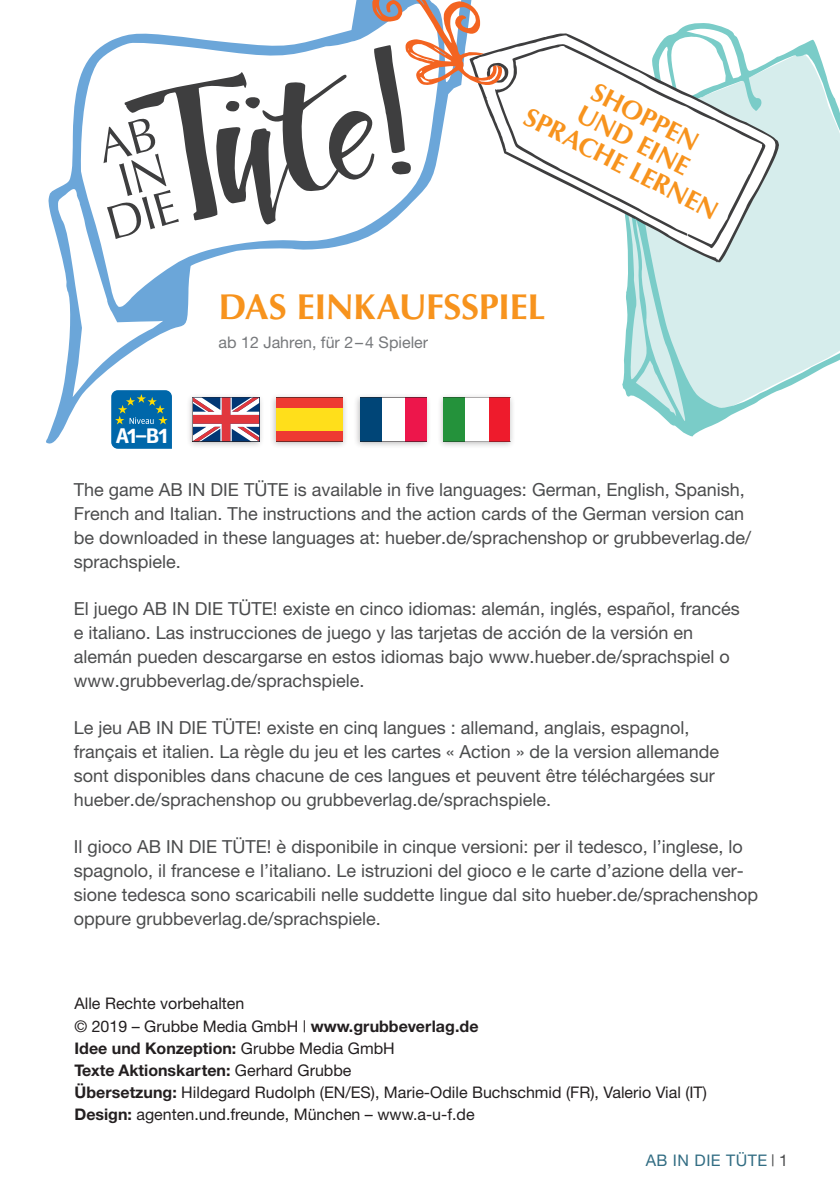
<style>
.page{position:relative;width:840px;height:1191px;background:#fff}
.page>*{position:absolute;margin:0;border:0;box-sizing:border-box;transform-origin:0 0}
.t1{font:175.6px "Dragonflight Pro Regular";color:#3e3e3f}
.t2{font:47.6px/38px "Optima";color:#3e3e3f;text-align:center}
.t3{font:700 36px "Optima CE";letter-spacing:-.01em;color:#f7931d}
.t4{font:700 26.4px/52.6px "Optima CE";color:#f7931d;text-align:center}
.t5{font:700 21.4px "Forward Sans";color:#fff}
.t6{font:18px/24px "Helvetica Neue";color:#4b4c4d}
.t7{font:16px/22px "Helvetica Neue";color:#231f20}
.t8{font:700 16px/22px "Helvetica Neue CE";color:#231f20}
.t9{font:16px "Helvetica Neue";color:#76787b}
.t10{font:16px "Helvetica Neue";letter-spacing:.03em;color:#326d83}
.s1{font-family:"Helvetica Neue CE";font-weight:700}
.s2{font-family:"Helvetica Neue";font-weight:400}
.s3{color:#4b4c4d}
</style>
<div class="page">
<svg style="left:622px;top:23px;width:217px;height:413px;fill:#d6edec"></svg>
<div style="left:269px;top:392px;width:79px;height:57px;background:#231f20;opacity:.3"></div>
<div style="left:353px;top:392px;width:78px;height:57px;background:#231f20;opacity:.3"></div>
<div style="left:436px;top:392px;width:79px;height:57px;background:#231f20;opacity:.3"></div>
<svg style="left:496px;top:397px;width:13px;height:44px"></svg>
<div style="left:186px;top:392px;width:78px;height:57px;background:#231f20;opacity:.3"></div>
<svg style="left:111px;top:444px;width:61px;height:5px"></svg>
<svg style="left:46px;top:0;width:450px;height:444px"></svg>
<svg style="left:469px;top:33px;width:309px;height:230px"></svg>
<svg style="left:94px;top:117px;width:63px;height:46px"></svg>
<svg style="left:369px;top:0;width:132px;height:176px"></svg>
<h1 class="t1" style="left:116px;top:53px;width:244px;rotate:-10deg">Tüte</h1>
<h2 class="t2" style="left:93px;top:170px;width:74px;rotate:-15deg">IN<br>DIE</h2>
<h3 class="t4" style="left:561px;top:45px;width:215px;rotate:27deg">SHOPPEN<br>SPRACHE LERNEN</h3>
<h3 class="t4" style="left:590px;top:89px;width:124px;rotate:27deg">UND EINE</h3>
<h3 class="t3" style="left:218px;top:284px;width:328px">DAS EINKAUFSSPIEL</h3>
<p class="t5" style="left:116px;top:423px;width:55px">A1–B1</p>
<p class="t9" style="left:218px;top:333px;width:211px">ab 12 Jahren, für 2–4 Spieler</p>
<p class="t6" style="left:74px;top:478px;width:678px">The game AB IN DIE TÜTE is available in five languages: German, English, Spanish, French and Italian. The instructions and the action cards of the German version can be downloaded in these languages at: hueber.de/sprachenshop or grubbeverlag.de/ sprachspiele.</p>
<p class="t6" style="left:74px;top:596px;width:667px">El juego AB IN DIE TÜTE! existe en cinco idiomas: alemán, inglés, español, francés e italiano. Las instrucciones de juego y las tarjetas de acción de la versión en alemán pueden descargarse en estos idiomas bajo www.hueber.de/sprachspiel o www.grubbeverlag.de/sprachspiele.</p>
<p class="t6" style="left:74px;top:715px;width:646px">Le jeu AB IN DIE TÜTE! existe en cinq langues : allemand, anglais, espagnol, français et italien. La règle du jeu et les cartes « Action » de la version allemande sont disponibles dans chacune de ces langues et peuvent être téléchargées sur hueber.de/sprachenshop ou grubbeverlag.de/sprachspiele.</p>
<p class="t6" style="left:74px;top:834px;width:685px">Il gioco AB IN DIE TÜTE! è disponibile in cinque versioni: per il tedesco, l’inglese, lo spagnolo, il francese e l’italiano. Le istruzioni del gioco e le carte d’azione della ver&shy;sione tedesca sono scaricabili nelle suddette lingue dal sito hueber.de/sprachenshop oppure grubbeverlag.de/sprachspiele.</p>
<p class="t7" style="left:74px;top:992px;width:405px">Alle Rechte vorbehalten<br>© 2019 – Grubbe Media GmbH | <span class="s1">www.grubbeverlag.de</span></p>
<p class="t8" style="left:74px;top:1037px;width:322px">Idee und Konzeption: <span class="s2">Grubbe Media GmbH<br></span>Texte Aktionskarten: <span class="s2">Gerhard Grubbe</span></p>
<p class="t7" style="left:74px;top:1080px;width:633px"><span class="s1">Übersetzung:</span> Hildegard Rudolph (EN/ES), Marie-Odile Buchschmid (FR), Valerio Vial (IT)<br><span class="s1">Design:</span> agenten.und.freunde, München – www.a-u-f.de</p>
<p class="t10" style="left:645px;top:1151px;width:144px">AB IN DIE TÜTE <span class="s3">| 1</span></p>
</div>
